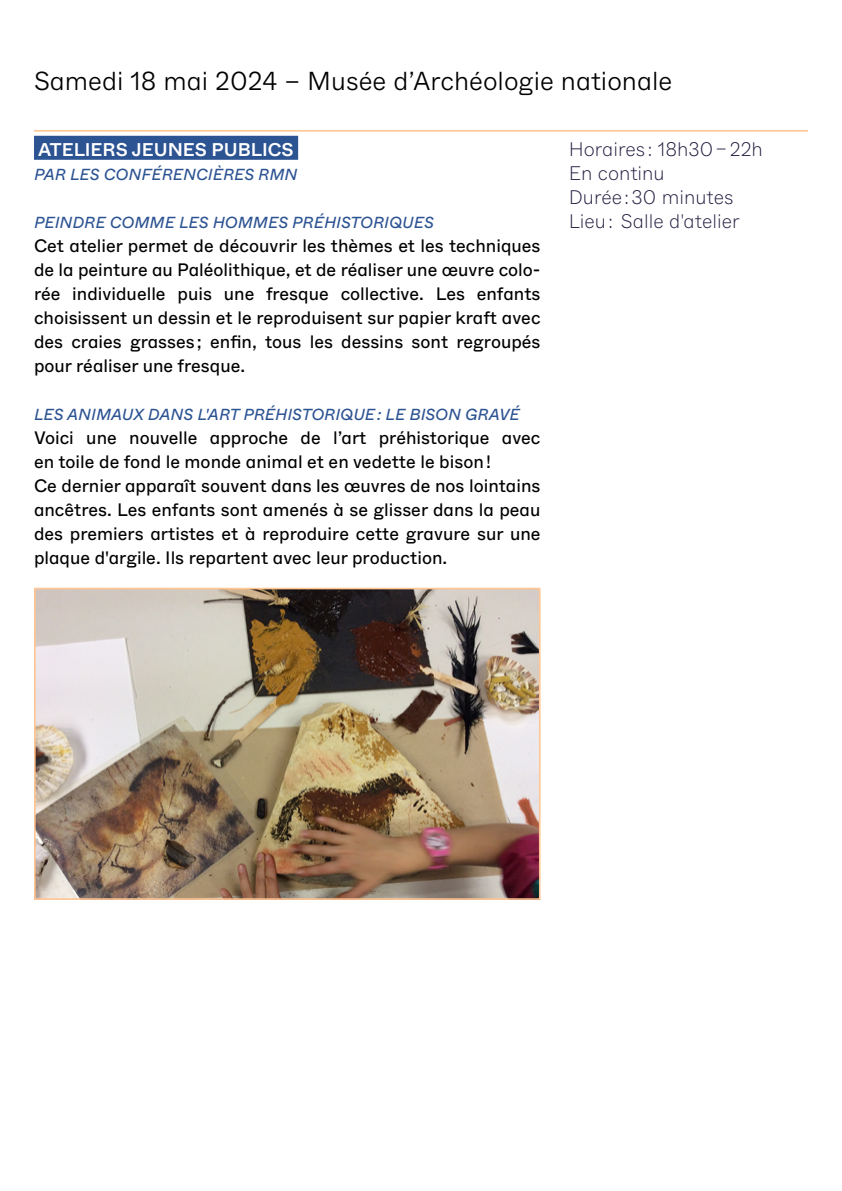
<style>
.page{position:relative;width:842px;height:1191px;background:#fff}
.page>*{position:absolute;margin:0;border:0;box-sizing:border-box;transform-origin:0 0}
.t1{font:300 26px "ABC Whyte";color:#000}
.t2{font:200 19.6px/24px "ABC Whyte";color:#1f1c3e}
.t3{font:500 18.4px "ABC Whyte";color:#fff}
.t4{font:18px/24px "ABC Whyte";color:#000;text-align:justify}
.t5{font:italic 16px "ABC Whyte";color:#2c5392}
</style>
<div class="page">
<hr style="left:34px;top:130px;width:774px;height:2px;background:#ffc593">
<div style="left:34px;top:136px;width:264px;height:24px;background:#2c5392"></div>
<img style="left:37px;top:591px;width:500px;height:306px">
<div style="left:34px;top:588px;width:506px;height:312px;border:2px solid #ffc593"></div>
<h1 class="t1" style="left:34px;top:64px;width:640px">Samedi 18 mai 2024 – Musée d’Archéologie nationale</h1>
<p class="t3" style="left:38px;top:137px;width:257px">ATELIERS JEUNES PUBLICS</p>
<p class="t5" style="left:34px;top:164px;width:265px">PAR LES CONFÉRENCIÈRES RMN</p>
<p class="t5" style="left:34px;top:212px;width:401px">PEINDRE COMME LES HOMMES PRÉHISTORIQUES</p>
<p class="t4" style="left:34px;top:233px;width:508px">Cet atelier permet de découvrir les thèmes et les techniques de la peinture au Paléolithique, et de réaliser une œuvre colo&shy;rée individuelle puis une fresque collective. Les enfants choisissent un dessin et le reproduisent sur papier kraft avec des craies grasses ; enfin, tous les dessins sont regroupés pour réaliser une fresque.</p>
<p class="t5" style="left:34px;top:404px;width:487px">LES ANIMAUX DANS L'ART PRÉHISTORIQUE : LE BISON GRAVÉ</p>
<p class="t4" style="left:34px;top:425px;width:508px;text-align:left">Voici une nouvelle approche de l’art préhistorique avec en toile de fond le monde animal et en vedette le bison !<br>Ce dernier apparaît souvent dans les œuvres de nos lointains ancêtres. Les enfants sont amenés à se glisser dans la peau des premiers artistes et à reproduire cette gravure sur une plaque d'argile. Ils repartent avec leur production.</p>
<p class="t2" style="left:569px;top:137px;width:196px">Horaires : 18h30 – 22h<br>En continu<br>Durée : 30 minutes<br>Lieu : Salle d'atelier</p>
</div>
